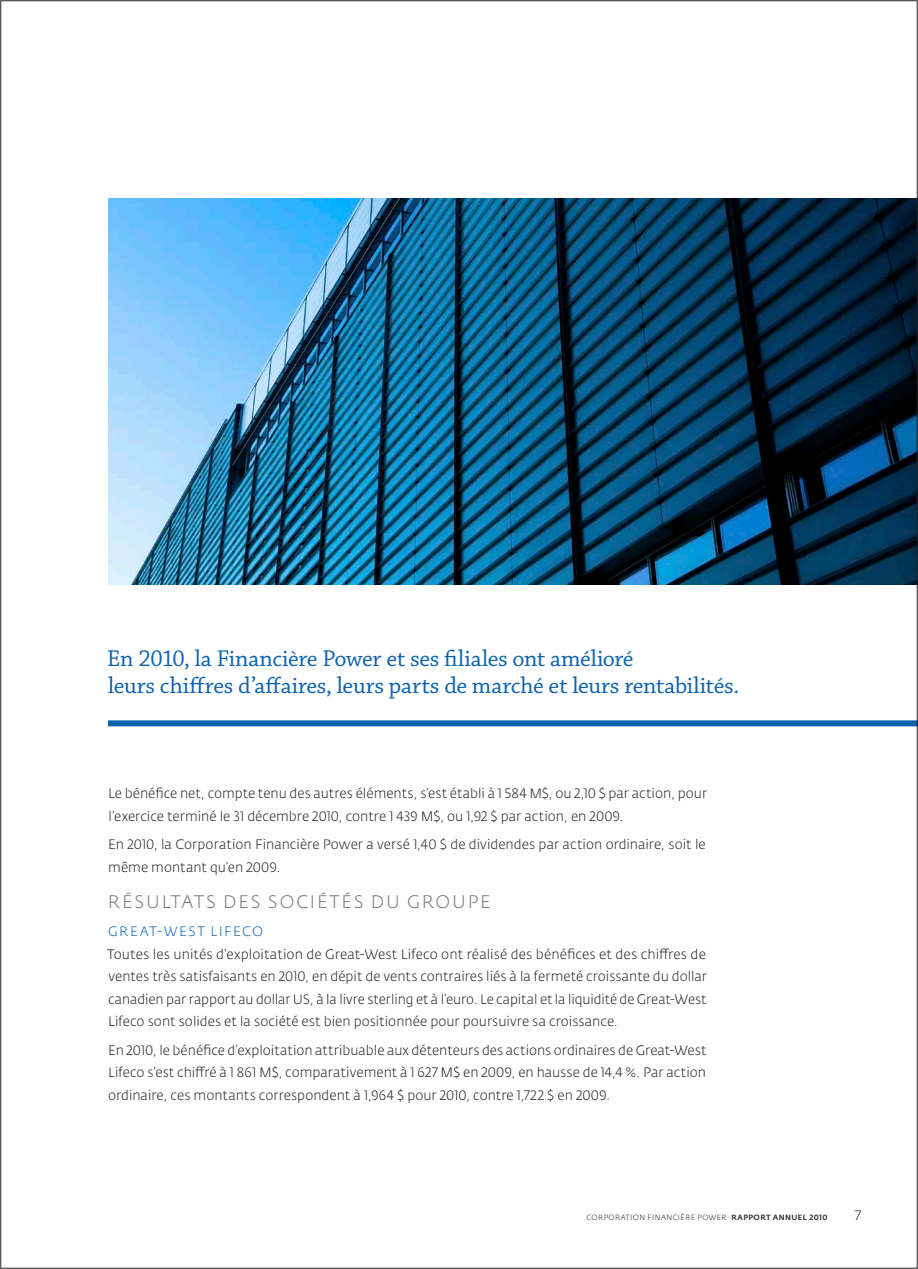
<style>
.page{position:relative;width:918px;height:1269px;background:#fff}
.page>*{position:absolute;margin:0;border:0;box-sizing:border-box;transform-origin:0 0}
.revue_-_exergue{font:24px/27px "Chaparral Pro";letter-spacing:-.015em;color:#0d62b0}
.A_Revue_ST_2{font:300 18px "Fedra Sans Pro";letter-spacing:.11em;color:#76787b}
.A_Revue_Texte{font:300 13.5px/22.5px "Fedra Sans Pro";letter-spacing:.005em;color:#231f20}
.A_Revue_ST_2-2{font:300 13.5px "Fedra Sans Pro";letter-spacing:.115em;color:#0d62b0}
.X_folio{font:300 13.5px "Fedra Sans Pro";color:#231f20}
.X_footer{font:300 7.5px "Fedra Sans Pro";letter-spacing:.06em;color:#231f20}
.s1{font-weight:500}
</style>
<div class="page">
<div style="left:108px;top:720px;width:810px;height:6px;background:#0d62b0"></div>
<img style="left:108px;top:198px;width:808px;height:387px">
<p class="revue_-_exergue" style="left:107px;top:646px;width:633px">En 2010, la Financière Power et ses filiales ont amélioré<br>leurs chiffres d’affaires, leurs parts de marché et leurs rentabilités.</p>
<p class="A_Revue_Texte" style="left:108px;top:782px;width:600px">Le bénéfice net, compte tenu des autres éléments, s’est établi à 1 584 M$, ou 2,10 $ par action, pour l’exercice terminé le 31 décembre 2010, contre 1 439 M$, ou 1,92 $ par action, en 2009.</p>
<p class="A_Revue_Texte" style="left:108px;top:833px;width:599px">En 2010, la Corporation Financière Power a versé 1,40 $ de dividendes par action ordinaire, soit le même montant qu’en 2009.</p>
<p class="A_Revue_ST_2" style="left:108px;top:890px;width:384px">RÉSULTATS DES SOCIÉTÉS DU GROUPE</p>
<p class="A_Revue_ST_2-2" style="left:108px;top:923px;width:156px">GREAT-WEST LIFECO</p>
<p class="A_Revue_Texte" style="left:107px;top:943px;width:601px;text-align:justify">Toutes les unités d’exploitation de Great-West Lifeco ont réalisé des bénéfices et des chiffres de ventes très satisfaisants en 2010, en dépit de vents contraires liés à la fermeté croissante du dollar canadien par rapport au dollar US, à la livre sterling et à l’euro. Le capital et la liquidité de Great-West Lifeco sont solides et la société est bien positionnée pour poursuivre sa croissance.</p>
<p class="A_Revue_Texte" style="left:108px;top:1039px;width:600px;text-align:justify">En 2010, le bénéfice d’exploitation attribuable aux détenteurs des actions ordinaires de Great-West Lifeco s’est chiffré à 1 861 M$, comparativement à 1 627 M$ en 2009, en hausse de 14,4 %. Par action ordinaire, ces montants correspondent à 1,964 $ pour 2010, contre 1,722 $ en 2009.</p>
<p class="X_footer" style="left:586px;top:1212px;width:243px">CORPORATION FINANCIÈRE POWER <span class="s1">RAPPORT ANNUEL 2010</span></p>
<p class="X_folio" style="left:854px;top:1206px;width:10px">7</p>
</div>
